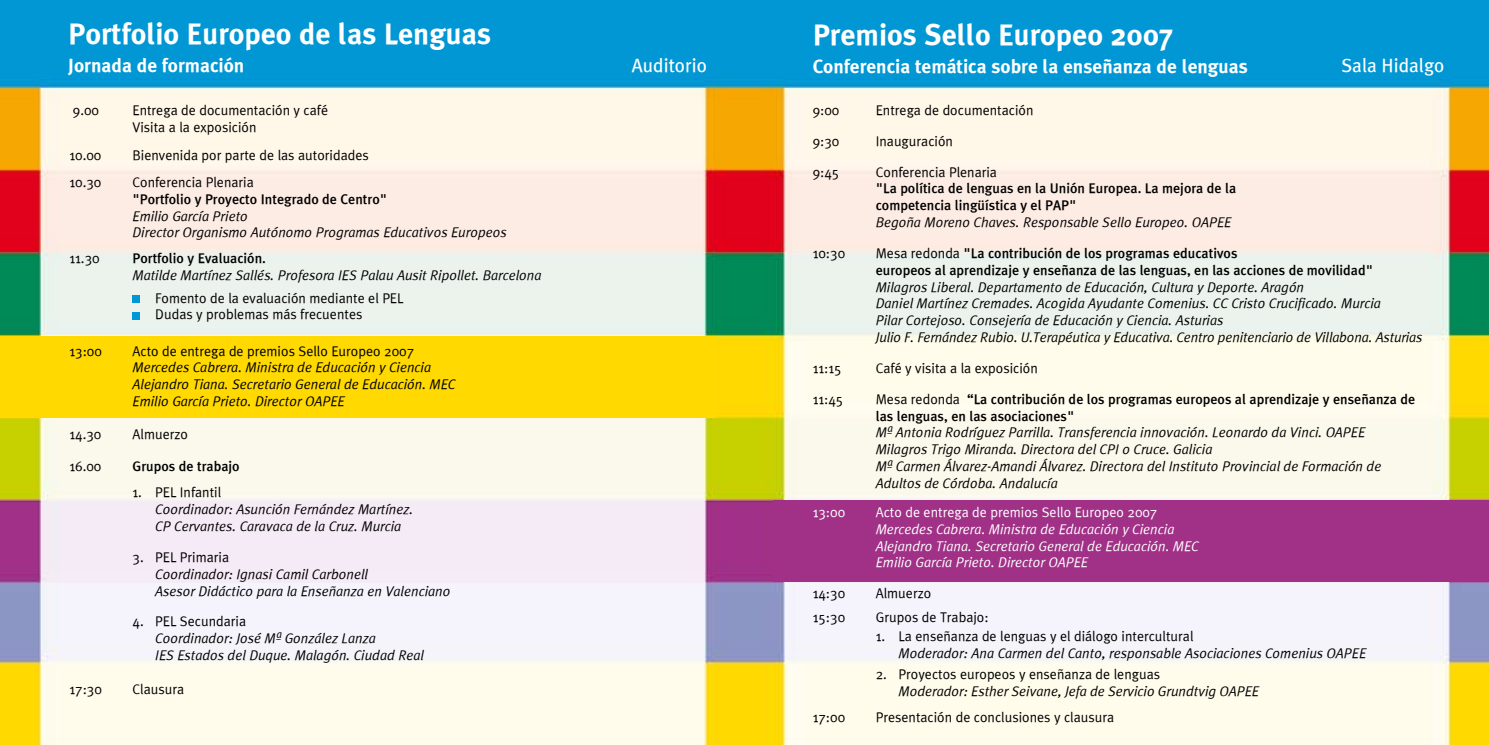
<style>
.page{position:relative;width:1489px;height:745px;background:#fff}
.page>*{position:absolute;margin:0;border:0;box-sizing:border-box;transform-origin:0 0}
.t1{font:29.75px "Meta Plus Bold Roman";color:#fff}
.t2{font:19.25px "Meta Plus Bold Roman";color:#fff}
.t3{font:19.25px "Meta Plus Book Roman";color:#fff}
.t4{font:italic 14px/16.8px "Meta Plus Normal";color:#000}
.t5{font:14px/16.8px "Meta Plus Normal Roman";color:#000}
.t6{font:14px/16.8px "Meta Plus Medium Roman";color:#000}
.t7{font:italic 14px/16.8px "Meta Plus Normal";color:#fff}
.t8{font:14px "Meta Plus Normal Roman";color:#fff}
.s1{font-family:"Meta Plus Normal Roman"}
</style>
<div class="page">
<img style="left:0;top:0;width:1488px;height:744px">
<div style="left:0;top:335px;width:716px;height:82px;background:#ffd900"></div>
<div style="left:132px;top:295px;width:8px;height:7px;background:#0097d5"></div>
<div style="left:132px;top:312px;width:8px;height:7px;background:#0097d5"></div>
<div style="left:773px;top:499px;width:715px;height:82px;background:#a03187"></div>
<h1 class="t1" style="left:68px;top:16px;width:424px">Portfolio Europeo de las Lenguas</h1>
<h2 class="t2" style="left:68px;top:54px;width:178px">Jornada de formación</h2>
<p class="t5" style="left:73px;top:102px;width:28px">9.00</p>
<p class="t5" style="left:132px;top:102px;width:197px">Entrega de documentación y café<br>Visita a la exposición</p>
<p class="t5" style="left:69px;top:146px;width:33px">10.00</p>
<p class="t5" style="left:132px;top:146px;width:238px">Bienvenida por parte de las autoridades</p>
<p class="t5" style="left:69px;top:173px;width:33px">10.30</p>
<p class="t5" style="left:132px;top:173px;width:123px">Conferencia Plenaria</p>
<p class="t6" style="left:132px;top:190px;width:256px">"Portfolio y Proyecto Integrado de Centro"</p>
<p class="t4" style="left:132px;top:207px;width:375px">Emilio García Prieto<br>Director Organismo Autónomo Programas Educativos Europeos</p>
<p class="t5" style="left:69px;top:249px;width:32px">11.30</p>
<p class="t6" style="left:132px;top:249px;width:135px">Portfolio y Evaluación.</p>
<p class="t4" style="left:132px;top:266px;width:410px">Matilde Martínez Sallés. Profesora IES Palau Ausit Ripollet. Barcelona</p>
<p class="t5" style="left:155px;top:289px;width:250px">Fomento de la evaluación mediante el PEL<br>Dudas y problemas más frecuentes</p>
<p class="t5" style="left:69px;top:342px;width:34px">13:00</p>
<p class="t5" style="left:132px;top:342px;width:283px">Acto de entrega de premios Sello Europeo 2007</p>
<p class="t4" style="left:132px;top:358px;width:324px">Mercedes Cabrera. Ministra de Educación y Ciencia<br>Alejandro Tiana. Secretario General de Educación. MEC<br>Emilio García Prieto. Director OAPEE</p>
<p class="t5" style="left:69px;top:425px;width:33px">14.30</p>
<p class="t5" style="left:132px;top:425px;width:57px">Almuerzo</p>
<p class="t5" style="left:69px;top:457px;width:33px">16.00</p>
<p class="t6" style="left:132px;top:457px;width:109px">Grupos de trabajo</p>
<p class="t5" style="left:132px;top:483px;width:90px">1. PEL Infantil</p>
<p class="t4" style="left:155px;top:500px;width:259px">Coordinador: Asunción Fernández Martínez.<br>CP Cervantes. Caravaca de la Cruz. Murcia</p>
<p class="t5" style="left:132px;top:548px;width:98px">3. PEL Primaria</p>
<p class="t4" style="left:155px;top:565px;width:297px">Coordinador: Ignasi Camil Carbonell<br>Asesor Didáctico para la Enseñanza en Valenciano</p>
<p class="t5" style="left:132px;top:612px;width:115px">4. PEL Secundaria</p>
<p class="t4" style="left:155px;top:629px;width:270px">Coordinador: José Mª González Lanza<br>IES Estados del Duque. Malagón. Ciudad Real</p>
<p class="t5" style="left:69px;top:679px;width:34px">17:30</p>
<p class="t5" style="left:132px;top:679px;width:53px">Clausura</p>
<h1 class="t1" style="left:812px;top:17px;width:361px">Premios Sello Europeo 2007</h1>
<h2 class="t3" style="left:631px;top:55px;width:77px">Auditorio</h2>
<h2 class="t2" style="left:812px;top:55px;width:436px">Conferencia temática sobre la enseñanza de lenguas</h2>
<h2 class="t3" style="left:1341px;top:54px;width:105px">Sala Hidalgo</h2>
<p class="t5" style="left:812px;top:101px;width:28px">9:00</p>
<p class="t5" style="left:875px;top:101px;width:159px">Entrega de documentación</p>
<p class="t5" style="left:812px;top:132px;width:28px">9:30</p>
<p class="t5" style="left:875px;top:132px;width:79px">Inauguración</p>
<p class="t5" style="left:812px;top:163px;width:28px">9:45</p>
<p class="t5" style="left:875px;top:163px;width:123px">Conferencia Plenaria</p>
<p class="t6" style="left:875px;top:180px;width:362px">"La política de lenguas en la Unión Europea. La mejora de la competencia lingüística y el PAP"</p>
<p class="t4" style="left:875px;top:213px;width:357px">Begoña Moreno Chaves. Responsable Sello Europeo. OAPEE</p>
<p class="t5" style="left:812px;top:244px;width:34px">10:30</p>
<p class="t6" style="left:875px;top:244px;width:499px"><span class="s1">Mesa redonda</span> "La contribución de los programas educativos<br>europeos al aprendizaje y enseñanza de las lenguas, en las acciones de movilidad"</p>
<p class="t4" style="left:875px;top:278px;width:548px">Milagros Liberal. Departamento de Educación, Cultura y Deporte. Aragón<br>Daniel Martínez Cremades. Acogida Ayudante Comenius. CC Cristo Crucificado. Murcia<br>Pilar Cortejoso. Consejería de Educación y Ciencia. Asturias<br>Julio F. Fernández Rubio. U.Terapéutica y Educativa. Centro penitenciario de Villabona. Asturias</p>
<p class="t5" style="left:812px;top:359px;width:30px">11:15</p>
<p class="t5" style="left:875px;top:359px;width:163px">Café y visita a la exposición</p>
<p class="t5" style="left:812px;top:390px;width:32px">11:45</p>
<p class="t6" style="left:875px;top:390px;width:541px"><span class="s1">Mesa redonda</span> “La contribución de los programas europeos al aprendizaje y enseñanza de las lenguas, en las asociaciones"</p>
<p class="t4" style="left:875px;top:423px;width:507px">Mª Antonia Rodríguez Parrilla. Transferencia innovación. Leonardo da Vinci. OAPEE Milagros Trigo Miranda. Directora del CPI o Cruce. Galicia<br>Mª Carmen Álvarez-Amandi Álvarez. Directora del Instituto Provincial de Formación de Adultos de Córdoba. Andalucía</p>
<p class="t8" style="left:812px;top:503px;width:34px">13:00</p>
<p class="t8" style="left:875px;top:503px;width:283px">Acto de entrega de premios Sello Europeo 2007</p>
<p class="t7" style="left:875px;top:520px;width:324px">Mercedes Cabrera. Ministra de Educación y Ciencia<br>Alejandro Tiana. Secretario General de Educación. MEC<br>Emilio García Prieto. Director OAPEE</p>
<p class="t5" style="left:812px;top:584px;width:34px">14:30</p>
<p class="t5" style="left:875px;top:584px;width:57px">Almuerzo</p>
<p class="t5" style="left:812px;top:608px;width:34px">15:30</p>
<p class="t5" style="left:875px;top:608px;width:114px">Grupos de Trabajo:</p>
<p class="t5" style="left:875px;top:627px;width:319px">1. La enseñanza de lenguas y el diálogo intercultural</p>
<p class="t4" style="left:898px;top:644px;width:469px">Moderador: Ana Carmen del Canto, responsable Asociaciones Comenius OAPEE</p>
<p class="t5" style="left:875px;top:665px;width:286px">2. Proyectos europeos y enseñanza de lenguas</p>
<p class="t4" style="left:898px;top:682px;width:362px">Moderador: Esther Seivane, Jefa de Servicio Grundtvig OAPEE</p>
<p class="t5" style="left:812px;top:707px;width:34px">17:00</p>
<p class="t5" style="left:875px;top:707px;width:240px">Presentación de conclusiones y clausura</p>
</div>
